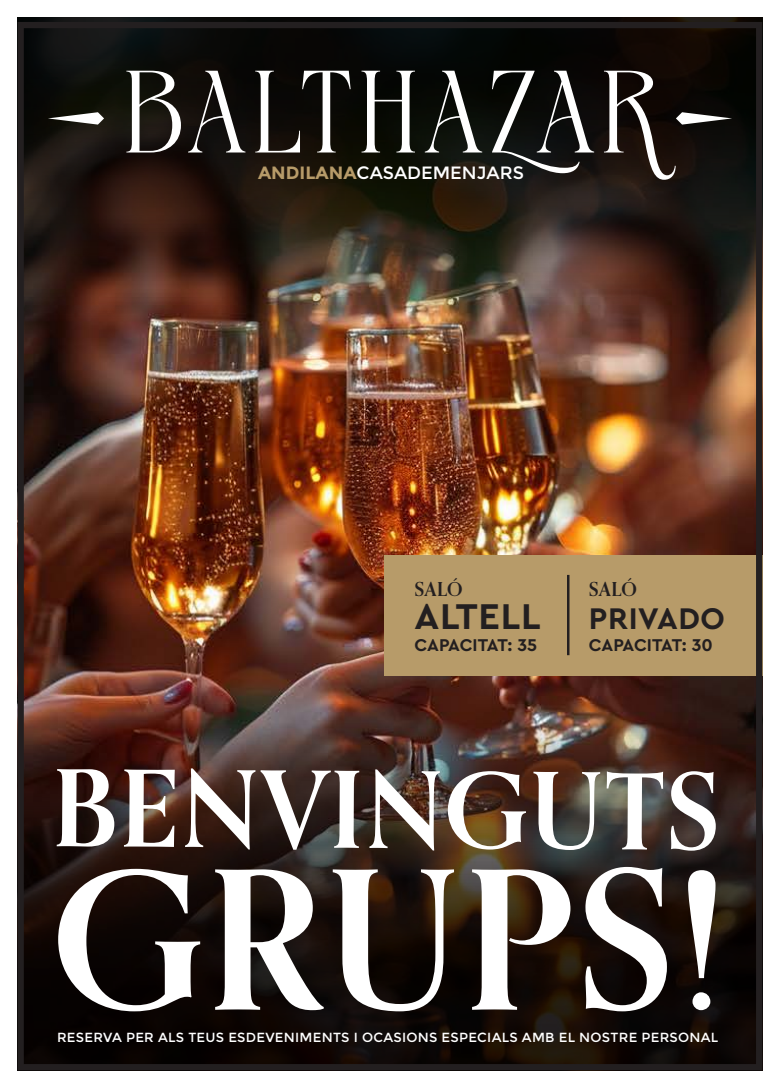
<style>
.page{position:relative;width:780px;height:1088px;background:#fff}
.page>*{position:absolute;margin:0;border:0;box-sizing:border-box;transform-origin:0 0}
.t1{font:700 192px "Orpheus Pro";letter-spacing:.02em;color:#fff}
.t2{font:700 105.62px "Orpheus Pro";letter-spacing:.015em;color:#fff}
.t3{font:700 37.5px "Cera Pro";letter-spacing:.02em;color:#231f20}
.t4{font:700 31.25px "Cera Pro";letter-spacing:.02em;color:#231f20}
.t5{font:700 19.25px "Orpheus Pro";letter-spacing:.02em;color:#231f20}
.t6{font:700 17.88px "Cera Pro";letter-spacing:-.01em;color:#231f20}
.t7{font:17.75px "Montserrat";color:#fff}
.t8{font:13.25px "Montserrat";letter-spacing:.02em;color:#fff}
.s1{font-weight:700;color:#b79b69}
</style>
<div class="page">
<img style="left:18px;top:22px;width:744px;height:1048px">
<h3 class="t7" style="left:258px;top:163px;width:267px"><span class="s1">ANDILANA</span>CASADEMENJARS</h3>
<h3 class="t5" style="left:414px;top:577px;width:49px">SALÓ</h3>
<h3 class="t3" style="left:414px;top:592px;width:128px">ALTELL</h3>
<h3 class="t6" style="left:414px;top:633px;width:124px">CAPACITAT: 35</h3>
<h3 class="t5" style="left:589px;top:577px;width:49px">SALÓ</h3>
<h3 class="t4" style="left:589px;top:598px;width:137px">PRIVADO</h3>
<h3 class="t6" style="left:589px;top:633px;width:125px">CAPACITAT: 30</h3>
<h2 class="t2" style="left:52px;top:744px;width:670px">BENVINGUTS</h2>
<h1 class="t1" style="left:52px;top:820px;width:674px">GRUPS!</h1>
<p class="t8" style="left:57px;top:1029px;width:662px">RESERVA PER ALS TEUS ESDEVENIMENTS I OCASIONS ESPECIALS AMB EL NOSTRE PERSONAL</p>
</div>
